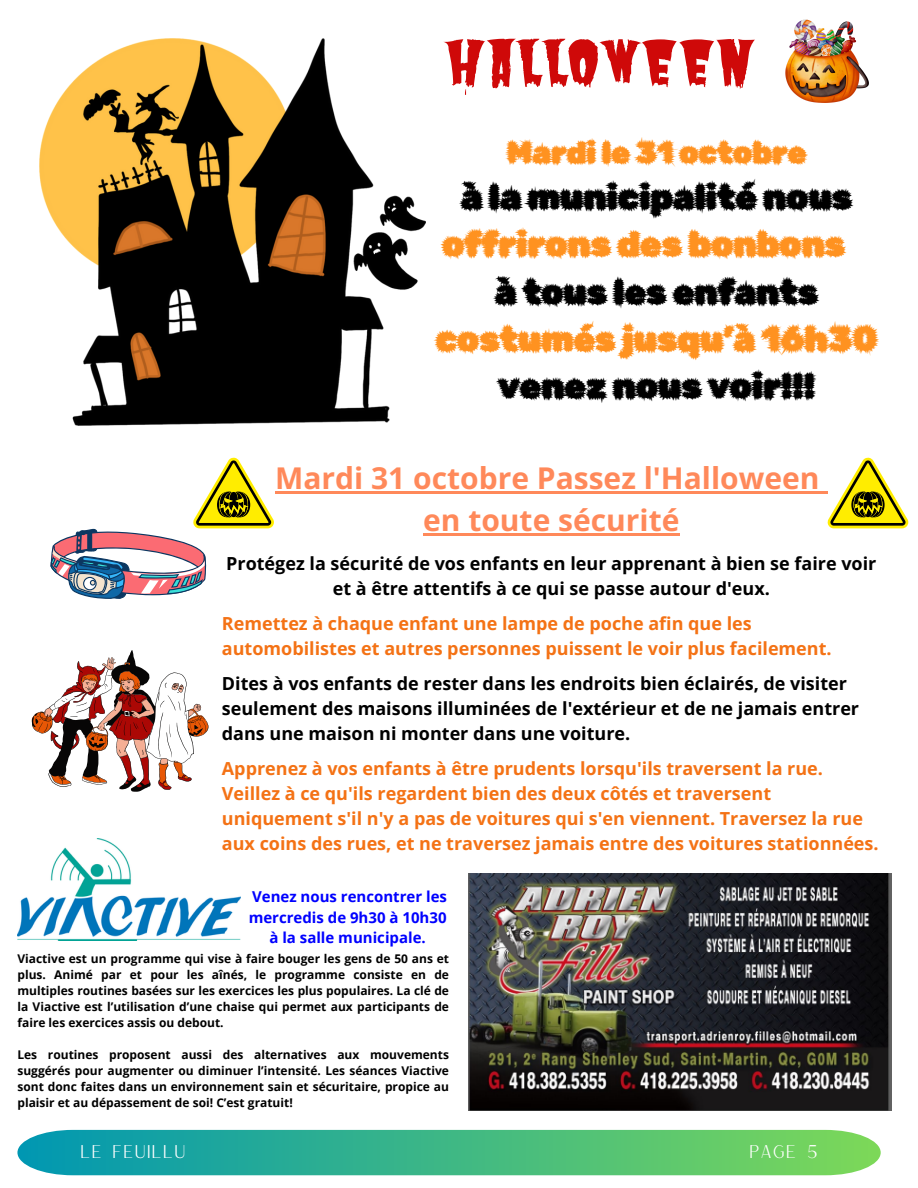
<style>
.page{position:relative;width:918px;height:1188px;background:#fff}
.page>*{position:absolute;margin:0;border:0;box-sizing:border-box;transform-origin:0 0}
.t1{font:59.25px "Butcherman Caps";color:#cf0909}
.t2{font:34.5px "Rubik Beastly";color:#000}
.t3{font:34.5px "Rubik Beastly";color:#ff9220}
.t4{font:700 30px "Open Sans";color:#ff895a}
.t5{font:30px "Rubik Beastly";color:#ff9220}
.t6{font:700 18px/25px "Open Sans";color:#f47215}
.t7{font:700 18px/25px "Open Sans";color:#000;text-align:center}
.t8{font:18px "Versailles";color:#fff}
.t9{font:700 15px/20.2px "Open Sans";color:#00f}
.t10{font:700 12px/16px "Open Sans";color:#000;text-align:justify}
</style>
<div class="page">
<svg style="left:17px;top:1130px;width:864px;height:45px;background:#44b988"></svg>
<img style="left:469px;top:873px;width:423px;height:238px">
<img style="left:40px;top:39px;width:385px;height:387px">
<img style="left:17px;top:838px;width:223px;height:103px">
<img style="left:785px;top:19px;width:83px;height:84px">
<hr style="left:275px;top:491px;width:545px;height:3px;background:#ff895a">
<hr style="left:423px;top:533px;width:256px;height:2px;background:#ff895a">
<svg style="left:50px;top:458px;width:224px;height:141px"></svg>
<svg style="left:820px;top:458px;width:88px;height:70px"></svg>
<svg style="left:31px;top:650px;width:178px;height:142px"></svg>
<p class="t1" style="left:443px;top:28px;width:313px">Halloween</p>
<p class="t5" style="left:507px;top:135px;width:301px">Mardi le 31 octobre</p>
<p class="t2" style="left:461px;top:177px;width:393px">à la municipalité nous</p>
<p class="t3" style="left:442px;top:224px;width:404px">offrirons des bonbons</p>
<p class="t2" style="left:495px;top:271px;width:324px">à tous les enfants</p>
<p class="t3" style="left:436px;top:319px;width:443px">costumés jusqu’à 16h30</p>
<p class="t2" style="left:498px;top:366px;width:319px">venez nous voir!!!</p>
<p class="t4" style="left:275px;top:457px;width:546px">Mardi 31 octobre Passez l'Halloween</p>
<p class="t4" style="left:423px;top:499px;width:258px">en toute sécurité</p>
<p class="t7" style="left:226px;top:550px;width:652px">Protégez la sécurité de vos enfants en leur apprenant à bien se faire voir et à être attentifs à ce qui se passe autour d'eux.</p>
<p class="t6" style="left:222px;top:610px;width:611px">Remettez à chaque enfant une lampe de poche afin que les automobilistes et autres personnes puissent le voir plus facilement.</p>
<p class="t7" style="left:222px;top:670px;width:639px;text-align:left">Dites à vos enfants de rester dans les endroits bien éclairés, de visiter seulement des maisons illuminées de l'extérieur et de ne jamais entrer dans une maison ni monter dans une voiture.</p>
<p class="t6" style="left:222px;top:755px;width:658px">Apprenez à vos enfants à être prudents lorsqu'ils traversent la rue.<br>Veillez à ce qu'ils regardent bien des deux côtés et traversent uniquement s'il n'y a pas de voitures qui s'en viennent. Traversez la rue aux coins des rues, et ne traversez jamais entre des voitures stationnées.</p>
<p class="t9" style="left:249px;top:886px;width:200px">Venez nous rencontrer les mercredis de 9h30 à 10h30</p>
<p class="t9" style="left:269px;top:927px;width:158px">à la salle municipale.</p>
<p class="t10" style="left:17px;top:951px;width:433px">Viactive est un programme qui vise à faire bouger les gens de 50 ans et plus. Animé par et pour les aînés, le programme consiste en de multiples routines basées sur les exercices les plus populaires. La clé de la Viactive est l’utilisation d’une chaise qui permet aux participants de faire les exercices assis ou debout.</p>
<p class="t10" style="left:17px;top:1047px;width:433px">Les routines proposent aussi des alternatives aux mouvements suggérés pour augmenter ou diminuer l’intensité. Les séances Viactive sont donc faites dans un environnement sain et sécuritaire, propice au plaisir et au dépassement de soi! C’est gratuit!</p>
<p class="t8" style="left:80px;top:1140px;width:108px">LE FEUILLU</p>
<p class="t8" style="left:749px;top:1140px;width:71px">PAGE 5</p>
</div>
